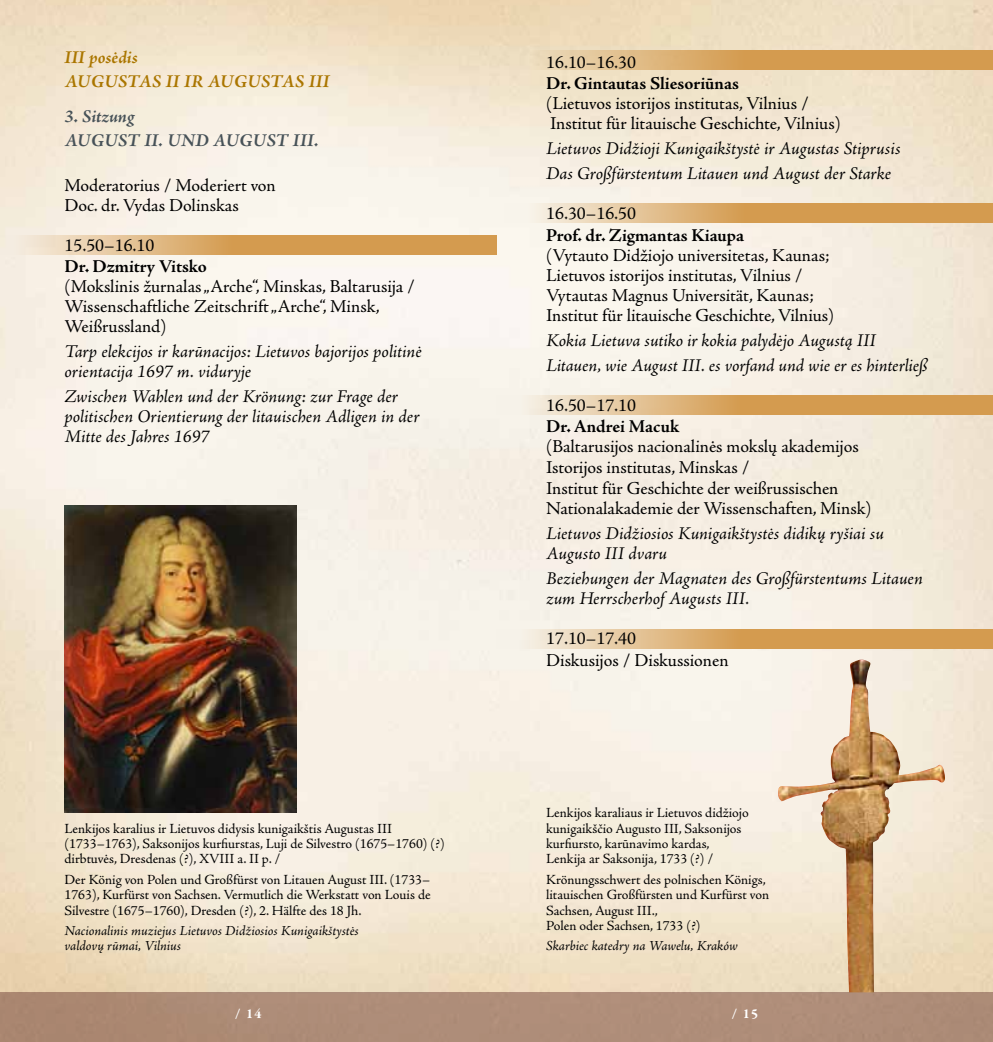
<style>
.page{position:relative;width:993px;height:1042px;background:#fff}
.page>*{position:absolute;margin:0;border:0;box-sizing:border-box;transform-origin:0 0}
.t1{font:18.2px/19.9px "Adobe Jenson Pro";color:#000}
.t2{font:italic 18.2px/19.9px "Adobe Jenson Pro";letter-spacing:-.005em;color:#000}
.t3{font:700 18.2px "Adobe Jenson Pro";letter-spacing:-.005em;color:#000}
.t4{font:italic 700 18.2px/24.5px "Adobe Jenson Pro";letter-spacing:.015em;color:#aa7600}
.t5{font:italic 700 18.2px/24.5px "Adobe Jenson Pro";letter-spacing:.015em;color:#475258}
.t6{font:14px/15.4px "Adobe Jenson Pro";color:#000}
.t7{font:italic 14px/15.4px "Adobe Jenson Pro";letter-spacing:-.005em;color:#000}
.t8{font:700 14px "Garamond Premr Pro";color:#fff}
</style>
<div class="page">
<img style="left:0;top:0;width:992px;height:992px">
<div style="left:0;top:992px;width:496px;height:50px;background:#ad8c77"></div>
<div style="left:496px;top:992px;width:496px;height:50px;background:#ae8d79"></div>
<img style="left:64px;top:505px;width:232px;height:307px">
<svg style="left:0;top:235px;width:496px;height:20px;background:#dcb074"></svg>
<svg style="left:504px;top:203px;width:488px;height:20px;background:#ddb279"></svg>
<svg style="left:504px;top:50px;width:488px;height:20px;background:#daad6e"></svg>
<svg style="left:496px;top:395px;width:496px;height:20px;background:#ddb278"></svg>
<svg style="left:496px;top:629px;width:496px;height:19px;background:#ddb278"></svg>
<img style="left:777px;top:659px;width:168px;height:333px">
<p class="t4" style="left:64px;top:46px;width:267px">III POSĖDIS<br>AUGUSTA S II IR AUGUSTA S III</p>
<p class="t5" style="left:64px;top:105px;width:255px">3. SITZUNG<br>AUGUST II. UND AUGUST III.</p>
<p class="t1" style="left:64px;top:175px;width:213px">Moderatorius / Moderiert von<br>Doc. dr. Vydas Dolinskas</p>
<p class="t1" style="left:64px;top:235px;width:91px">15.50–16.10</p>
<p class="t3" style="left:64px;top:256px;width:144px">Dr. Dzmitry Vitsko</p>
<p class="t1" style="left:64px;top:277px;width:352px">(Mokslinis žurnalas „Arche“, Minskas, Baltarusija /<br>Wissenschaftliche Zeitschrift „Arche“, Minsk,<br>Weißrussland)</p>
<p class="t2" style="left:64px;top:343px;width:358px">Tarp elekcijos ir karūnacijos: Lietuvos bajorijos politinė orientacija 1697 m. viduryje</p>
<p class="t2" style="left:64px;top:388px;width:356px">Zwischen Wahlen und der Krönung: zur Frage der politischen Orientierung der litauischen Adligen in der<br>Mitte des Jahres 1697</p>
<p class="t6" style="left:64px;top:820px;width:381px">Lenkijos karalius ir Lietuvos didysis kunigaikštis Augustas III (1733–1763), Saksonijos kurfiurstas, Luji de Silvestro (1675–1760) (?) dirbtuvės, Dresdenas (?), XVIII a. II p. /</p>
<p class="t6" style="left:64px;top:872px;width:367px;text-align:justify">Der König von Polen und Großfürst von Litauen August III. (1733– 1763), Kurfürst von Sachsen. Vermutlich die Werkstatt von Louis de Silvestre (1675–1760), Dresden (?), 2. Hälfte des 18 Jh.</p>
<p class="t7" style="left:64px;top:923px;width:296px">Nacionalinis muziejus Lietuvos Didžiosios Kunigaikštystės valdovų rūmai, Vilnius</p>
<p class="t1" style="left:546px;top:52px;width:91px">16.10–16.30</p>
<p class="t3" style="left:546px;top:73px;width:194px">Dr. Gintautas Sliesoriūnas</p>
<p class="t1" style="left:546px;top:94px;width:296px">(Lietuvos istorijos institutas, Vilnius /<br>Institut für litauische Geschichte, Vilnius)</p>
<p class="t2" style="left:546px;top:137px;width:356px;line-height:25px">Lietuvos Didžioji Kunigaikštystė ir Augustas Stiprusis<br>Das Großfürstentum Litauen und August der Starke</p>
<p class="t1" style="left:546px;top:204px;width:91px">16.30–16.50</p>
<p class="t3" style="left:546px;top:225px;width:199px">Prof. dr. Zigmantas Kiaupa</p>
<p class="t1" style="left:546px;top:245px;width:289px">(Vytauto Didžiojo universitetas, Kaunas; Lietuvos istorijos institutas, Vilnius / Vytautas Magnus Universität, Kaunas; Institut für litauische Geschichte, Vilnius)</p>
<p class="t2" style="left:546px;top:329px;width:383px;line-height:25px">Kokia Lietuva sutiko ir kokia palydėjo Augustą III<br>Litauen, wie August III. es vorfand und wie er es hinterließ</p>
<p class="t1" style="left:546px;top:396px;width:91px">16.50–17.10</p>
<p class="t3" style="left:546px;top:416px;width:135px">Dr. Andrei Macuk</p>
<p class="t1" style="left:546px;top:437px;width:327px;line-height:20.5px">(Baltarusijos nacionalinės mokslų akademijos Istorijos institutas, Minskas /<br>Institut für Geschichte der weißrussischen Nationalakademie der Wissenschaften, Minsk)</p>
<p class="t2" style="left:546px;top:524px;width:339px">Lietuvos Didžiosios Kunigaikštystės didikų ryšiai su<br>Augusto III dvaru</p>
<p class="t2" style="left:546px;top:569px;width:378px">Beziehungen der Magnaten des Großfürstentums Litauen zum Herrscherhof Augusts III.</p>
<p class="t1" style="left:546px;top:628px;width:184px;line-height:21.5px">17.10–17.40<br>Diskusijos / Diskussionen</p>
<p class="t6" style="left:546px;top:805px;width:204px">Lenkijos karaliaus ir Lietuvos didžiojo kunigaikščio Augusto III, Saksonijos kurfiursto, karūnavimo kardas, Lenkija ar Saksonija, 1733 (?) /</p>
<p class="t6" style="left:546px;top:872px;width:224px">Krönungsschwert des polnischen Königs, litauischen Großfürsten und Kurfürst von Sachsen, August III.,<br>Polen oder Sachsen, 1733 (?)</p>
<p class="t7" style="left:546px;top:939px;width:193px">Skarbiec katedry na Wawelu, Kraków</p>
<p class="t8" style="left:235px;top:1005px;width:28px">/ 14</p>
<p class="t8" style="left:731px;top:1005px;width:28px">/ 15</p>
</div>
